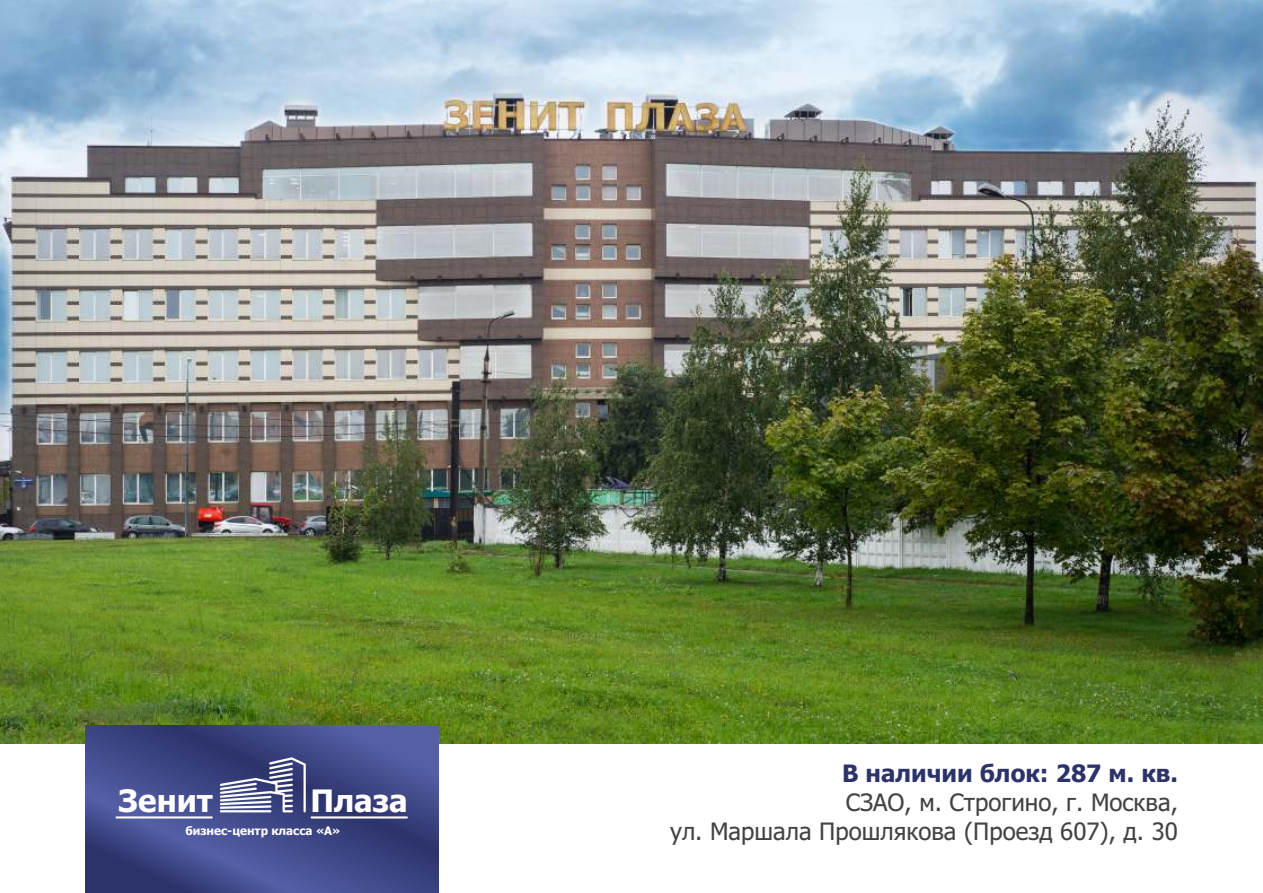
<style>
.page{position:relative;width:1263px;height:893px;background:#fff}
.page>*{position:absolute;margin:0;border:0;box-sizing:border-box;transform-origin:0 0}
.t1{font:700 30.9px "Tahoma";color:#fefefe}
.t2{font:24px/29px "Tahoma";color:#434242;text-align:right}
.t3{font:700 24px "Tahoma";color:#2c336b}
.t4{font:700 11.7px "Tahoma";color:#fefefe}
</style>
<div class="page">
<img style="left:0;top:0;width:1263px;height:743px">
<svg style="left:85px;top:725px;width:353px;height:168px;background:#404989"></svg>
<svg style="left:220px;top:757px;width:86px;height:55px"></svg>
<hr style="left:311px;top:816px;width:97px;height:2px;background:#fefefe">
<hr style="left:116px;top:816px;width:97px;height:2px;background:#fefefe">
<p class="t1" style="left:119px;top:788px;width:96px">Зенит</p>
<p class="t1" style="left:310px;top:788px;width:99px">Плаза</p>
<p class="t4" style="left:185px;top:826px;width:157px">бизнес-центр класса «А»</p>
<p class="t3" style="left:842px;top:764px;width:337px">В наличии блок: 287 м. кв.</p>
<p class="t2" style="left:670px;top:790px;width:509px">СЗАО, м. Строгино, г. Москва,<br>ул. Маршала Прошлякова (Проезд 607), д. 30</p>
</div>
